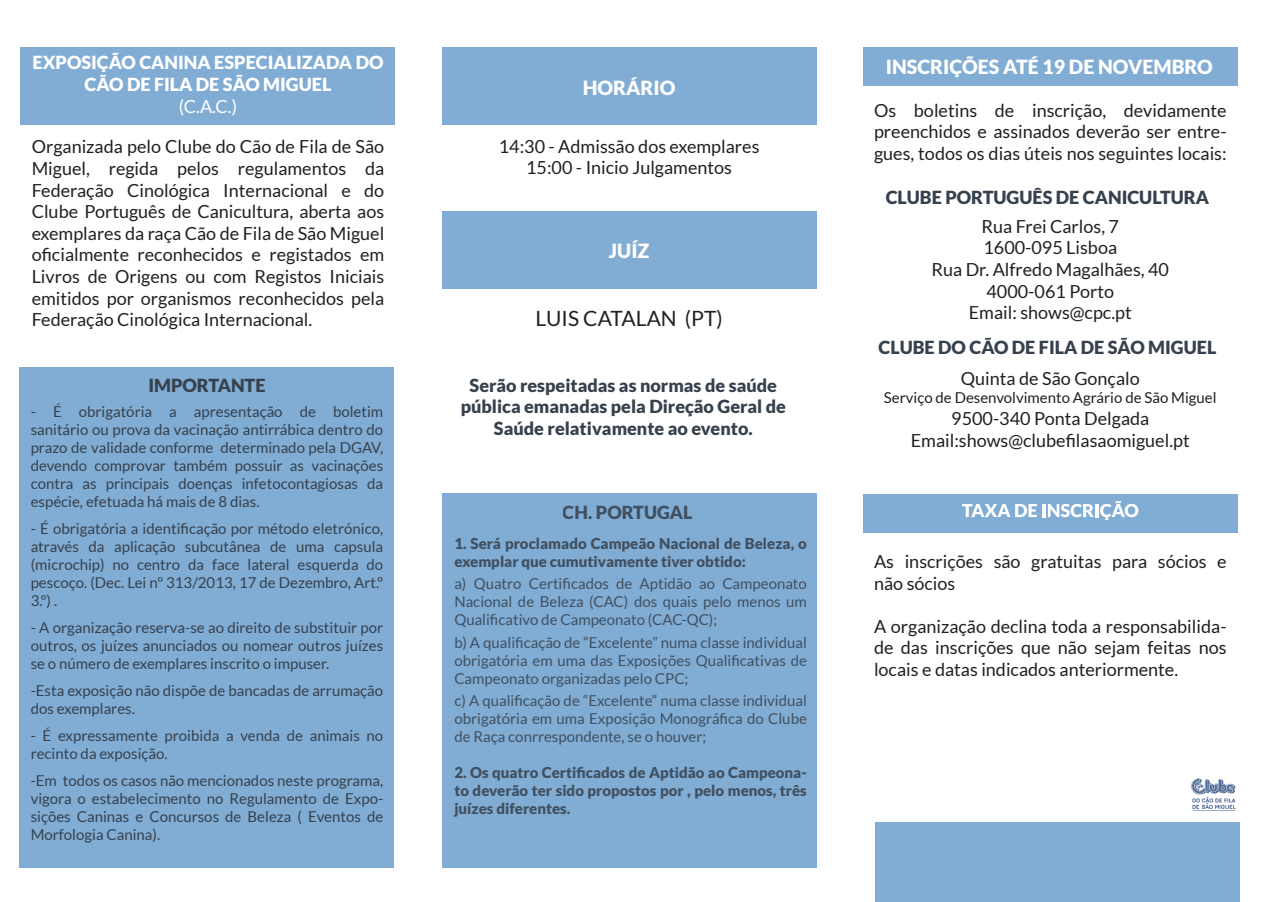
<style>
.page{position:relative;width:1272px;height:902px;background:#fff}
.page>*{position:absolute;margin:0;border:0;box-sizing:border-box;transform-origin:0 0}
.t1{font:21px "Lato";color:#231f20}
.t2{font:900 19.5px "Lato";color:#fff}
.t3{font:18px/21.6px "Lato";color:#231f20;text-align:justify}
.t4{font:900 18px/21.6px "Lato";color:#36414d;text-align:center}
.t5{font:900 18px/21.6px "Lato";color:#fff;text-align:center}
.t6{font:18px "Lato";color:#fff}
.t7{font:15px/18px "Lato";color:#36414d;text-align:justify}
.t8{font:900 15px/18px "Lato";color:#36414d}
.t9{font:15px "Lato";color:#231f20}
</style>
<div class="page">
<hr style="left:429px;top:20px;width:1px;height:867px;background:#ee1d23">
<hr style="left:404px;top:20px;width:1px;height:867px;background:#ee1d23">
<hr style="left:854px;top:20px;width:1px;height:867px;background:#ee1d23">
<hr style="left:829px;top:20px;width:1px;height:867px;background:#ee1d23">
<div style="left:441px;top:47px;width:375px;height:77px;background:#81acd4"></div>
<div style="left:441px;top:211px;width:375px;height:78px;background:#81acd4"></div>
<div style="left:875px;top:822px;width:364px;height:79px;background:#81acd4"></div>
<svg style="left:1191px;top:778px;width:44px;height:33px"></svg>
<div style="left:21px;top:47px;width:374px;height:77px;background:#81acd4"></div>
<div style="left:862px;top:47px;width:375px;height:39px;background:#81acd4"></div>
<div style="left:862px;top:493px;width:375px;height:39px;background:#81acd4"></div>
<svg style="left:962px;top:504px;width:74px;height:13px"></svg>
<svg style="left:1042px;top:501px;width:96px;height:19px"></svg>
<div style="left:20px;top:367px;width:374px;height:500px;background:#81acd4"></div>
<div style="left:441px;top:492px;width:375px;height:375px;background:#81acd4"></div>
<p class="t5" style="left:33px;top:52px;width:352px">EXPOSIÇÃO CANINA ESPECIALIZADA DO<br>CÃO DE FILA DE SÃO MIGUEL</p>
<p class="t6" style="left:179px;top:96px;width:60px">(C.A.C.)</p>
<h2 class="t2" style="left:583px;top:76px;width:94px">HORÁRIO</h2>
<p class="t3" style="left:32px;top:136px;width:354px">Organizada pelo Clube do Cão de Fila de São Miguel, regida pelos regulamentos da Federação Cinológica Internacional e do Clube Português de Canicultura, aberta aos exemplares da raça Cão de Fila de São Miguel oficialmente reconhecidos e registados em Livros de Origens ou com Registos Iniciais emitidos por organismos reconhecidos pela Federação Cinológica Internacional.</p>
<p class="t3" style="left:499px;top:135px;width:262px;text-align:center">14:30 - Admissão dos exemplares<br>15:00 - Inicio Julgamentos</p>
<h2 class="t2" style="left:608px;top:240px;width:42px">JUÍZ</h2>
<h1 class="t1" style="left:535px;top:307px;width:189px">LUIS CATALAN (PT)</h1>
<p class="t4" style="left:148px;top:374px;width:119px">IMPORTANTE</p>
<p class="t7" style="left:31px;top:402px;width:354px">- É obrigatória a apresentação de boletim sanitário ou prova da vacinação antirrábica dentro do prazo de validade conforme determinado pela DGAV, devendo comprovar também possuir as vacinações contra as principais doenças infetocontagiosas da espécie, efetuada há mais de 8 dias.</p>
<p class="t7" style="left:31px;top:519px;width:354px">- É obrigatória a identificação por método eletrónico, através da aplicação subcutânea de uma capsula (microchip) no centro da face lateral esquerda do pescoço. (Dec. Lei nº 313/2013, 17 de Dezembro, Art.º 3.º) .</p>
<p class="t7" style="left:31px;top:618px;width:354px">- A organização reserva-se ao direito de substituir por outros, os juízes anunciados ou nomear outros juízes se o número de exemplares inscrito o impuser.</p>
<p class="t7" style="left:31px;top:681px;width:354px">-Esta exposição não dispõe de bancadas de arrumação dos exemplares.</p>
<p class="t7" style="left:31px;top:726px;width:354px">- É expressamente proibida a venda de animais no recinto da exposição.</p>
<p class="t7" style="left:31px;top:771px;width:354px">-Em todos os casos não mencionados neste programa, vigora o estabelecimento no Regulamento de Expo&shy;sições Caninas e Concursos de Beleza ( Eventos de Morfologia Canina).</p>
<p class="t4" style="left:460px;top:374px;width:327px">Serão respeitadas as normas de saúde pública emanadas pela Direção Geral de<br>Saúde relativamente ao evento.</p>
<p class="t4" style="left:562px;top:501px;width:131px">CH. PORTUGAL</p>
<p class="t8" style="left:454px;top:534px;width:354px">1. Será proclamado Campeão Nacional de Beleza, o exemplar que cumutivamente tiver obtido:</p>
<p class="t7" style="left:454px;top:574px;width:354px">a) Quatro Certificados de Aptidão ao Campeonato Nacional de Beleza (CAC) dos quais pelo menos um Qualificativo de Campeonato (CAC-QC);</p>
<p class="t7" style="left:454px;top:633px;width:354px">b) A qualificação de “Excelente” numa classe individual obrigatória em uma das Exposições Qualificativas de Campeonato organizadas pelo CPC;</p>
<p class="t7" style="left:454px;top:691px;width:354px">c) A qualificação de “Excelente” numa classe individual obrigatória em uma Exposição Monográfica do Clube de Raça conrrespondente, se o houver;</p>
<p class="t8" style="left:454px;top:763px;width:354px;text-align:justify">2. Os quatro Certificados de Aptidão ao Campeona&shy;to deverão ter sido propostos por , pelo menos, três juízes diferentes.</p>
<h2 class="t2" style="left:885px;top:55px;width:328px">INSCRIÇÕES ATÉ 19 DE NOVEMBRO</h2>
<p class="t3" style="left:874px;top:99px;width:354px">Os boletins de inscrição, devidamente preenchidos e assinados deverão ser entre&shy;gues, todos os dias úteis nos seguintes locais:</p>
<p class="t4" style="left:885px;top:187px;width:325px">CLUBE PORTUGUÊS DE CANICULTURA</p>
<p class="t3" style="left:931px;top:215px;width:239px;text-align:center">Rua Frei Carlos, 7<br>1600-095 Lisboa<br>Rua Dr. Alfredo Magalhães, 40<br>4000-061 Porto<br>Email: shows@cpc.pt</p>
<p class="t4" style="left:878px;top:336px;width:339px">CLUBE DO CÃO DE FILA DE SÃO MIGUEL</p>
<p class="t3" style="left:960px;top:368px;width:180px">Quinta de São Gonçalo</p>
<p class="t9" style="left:884px;top:389px;width:334px">Serviço de Desenvolvimento Agrário de São Miguel</p>
<p class="t3" style="left:910px;top:407px;width:280px;text-align:center">9500-340 Ponta Delgada<br>Email:shows@clubefilasaomiguel.pt</p>
<p class="t3" style="left:874px;top:550px;width:354px">As inscrições são gratuitas para sócios e não sócios</p>
<p class="t3" style="left:874px;top:615px;width:354px">A organização declina toda a responsabilida&shy;de das inscrições que não sejam feitas nos locais e datas indicados anteriormente.</p>
</div>
